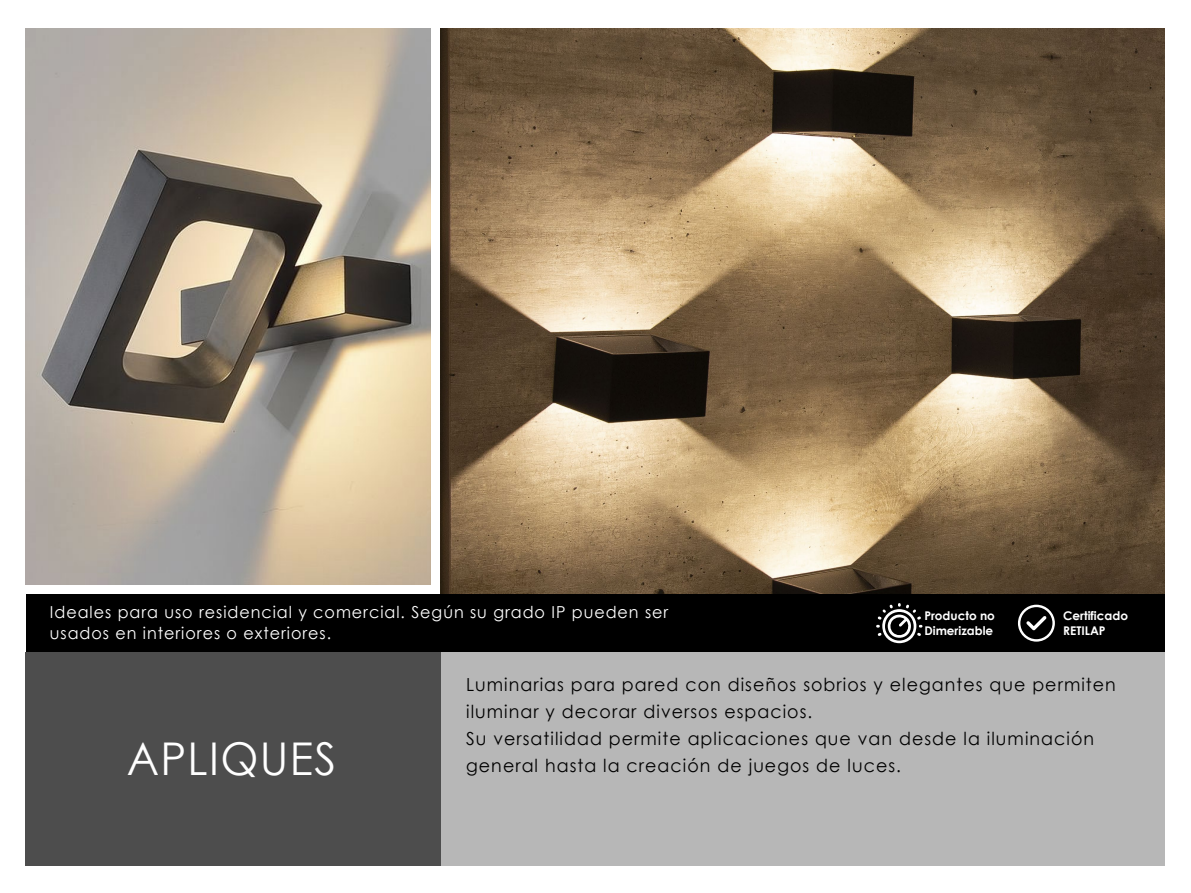
<style>
.page{position:relative;width:1191px;height:893px;background:#fff}
.page>*{position:absolute;margin:0;border:0;box-sizing:border-box;transform-origin:0 0}
.t1{font:45.15px "Century Gothic";letter-spacing:.03em;color:#fff}
.t2{font:18px/27px "Century Gothic";letter-spacing:.06em;color:#000}
.t3{font:16.5px/21px "Century Gothic";letter-spacing:.06em;color:#fff}
.t4{font:700 12px/14.4px "Century Gothic";color:#fff}
</style>
<div class="page">
<img style="left:26px;top:28px;width:404px;height:556px">
<img style="left:440px;top:28px;width:724px;height:566px">
<div style="left:26px;top:651px;width:414px;height:214px;background:#4d4d4d"></div>
<div style="left:440px;top:651px;width:724px;height:214px;background:#b7b7b7"></div>
<div style="left:26px;top:595px;width:1138px;height:57px;background:#000"></div>
<svg style="left:1018px;top:605px;width:37px;height:37px"></svg>
<svg style="left:876px;top:603px;width:46px;height:40px"></svg>
<p class="t3" style="left:50px;top:601px;width:620px">Ideales para uso residencial y comercial. Según su grado IP pueden ser usados en interiores o exteriores.</p>
<p class="t4" style="left:924px;top:608px;width:72px">Producto no<br>Dimerizable</p>
<p class="t4" style="left:1063px;top:608px;width:66px">Certificado<br>RETILAP</p>
<h1 class="t1" style="left:127px;top:727px;width:211px">APLIQUES</h1>
<p class="t2" style="left:466px;top:670px;width:651px">Luminarias para pared con diseños sobrios y elegantes que permiten iluminar y decorar diversos espacios.<br>Su versatilidad permite aplicaciones que van desde la iluminación general hasta la creación de juegos de luces.</p>
</div>
